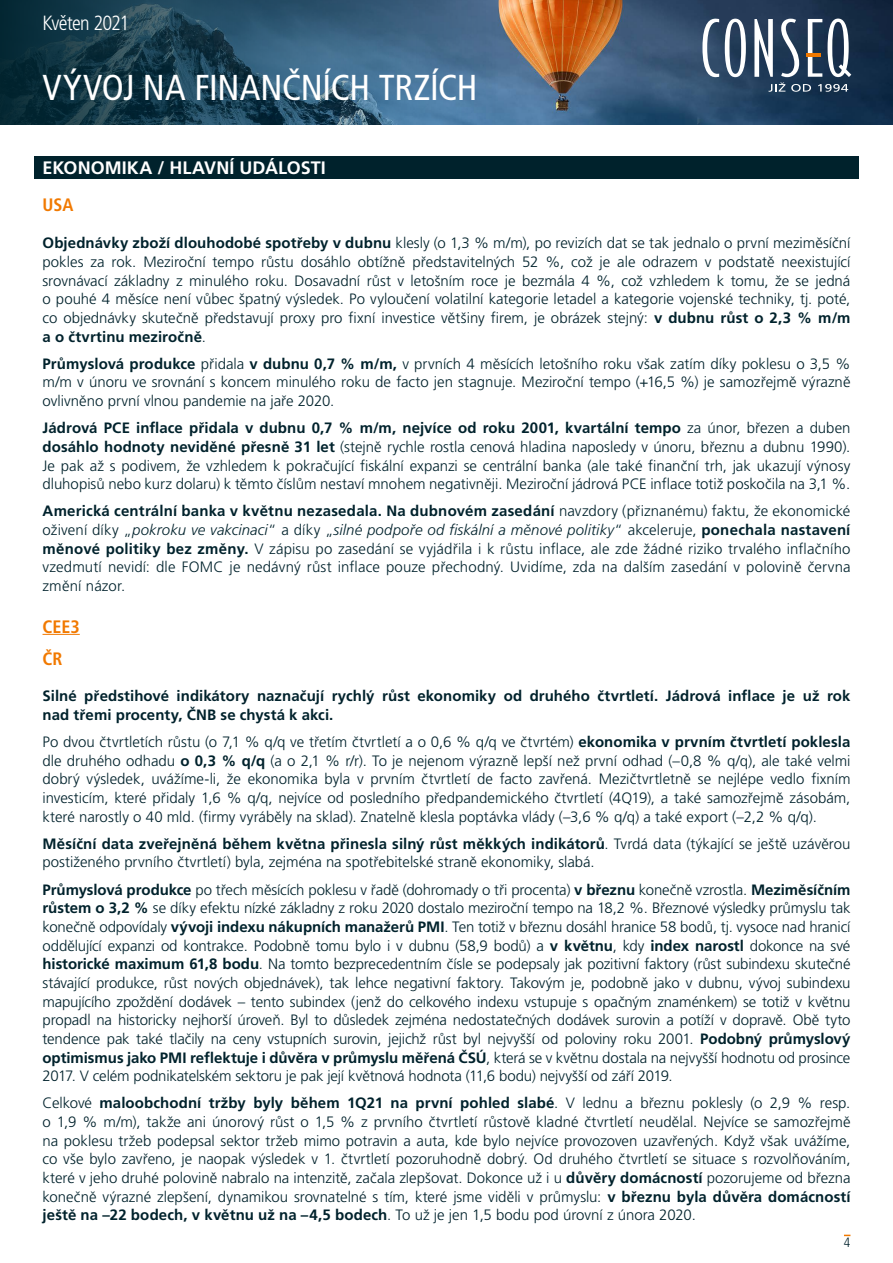
<style>
.page{position:relative;width:893px;height:1263px;background:#fff}
.page>*{position:absolute;margin:0;border:0;box-sizing:border-box;transform-origin:0 0}
.t1{font:condensed 36px "Frutiger LT Pro";letter-spacing:-.01em;color:#fff}
.t2{font:300 condensed 20.55px "Frutiger LT Pro";letter-spacing:-.04em;color:#fff}
.t3{font:700 18px "Frutiger LT Pro";color:#fff}
.t4{font:700 condensed 18px/32.8px "Frutiger LT Pro";letter-spacing:-.005em;color:#f17900}
.t5{font:300 15px/18.6px "Frutiger LT Pro";color:#00222c;text-align:justify}
.t6{font:700 15px/18.6px "Frutiger LT Pro";letter-spacing:.005em;color:#00222c}
.t7{font:300 condensed 13.5px "Frutiger LT Pro";color:#00222c}
.s1{font-weight:700}
.s2{font-style:italic}
</style>
<div class="page">
<img style="left:496px;top:0;width:397px;height:124px">
<svg style="left:0;top:0;width:496px;height:124px;background:#294f67"></svg>
<svg style="left:702px;top:19px;width:17px;height:58px"></svg>
<svg style="left:725px;top:19px;width:21px;height:58px"></svg>
<svg style="left:754px;top:19px;width:97px;height:73px"></svg>
<hr style="left:43px;top:634px;width:37px;height:1px;background:#f17900">
<div style="left:34px;top:157px;width:825px;height:22px;background:#00222c"></div>
<h2 class="t2" style="left:43px;top:11px;width:88px">Květen 2021</h2>
<h1 class="t1" style="left:43px;top:67px;width:436px">VÝVOJ NA FINANČNÍCH TRZÍCH</h1>
<p class="t3" style="left:43px;top:157px;width:285px">EKONOMIKA / HLAVNÍ UDÁLOSTI</p>
<p class="t4" style="left:43px;top:188px;width:32px">USA</p>
<p class="t5" style="left:43px;top:234px;width:809px"><span class="s1">Objednávky zboží dlouhodobé spotřeby v dubnu</span> klesly (o 1,3 % m/m), po revizích dat se tak jednalo o první meziměsíční pokles za rok. Meziroční tempo růstu dosáhlo obtížně představitelných 52 %, což je ale odrazem v podstatě neexistující srovnávací základny z minulého roku. Dosavadní růst v letošním roce je bezmála 4 %, což vzhledem k tomu, že se jedná o pouhé 4 měsíce není vůbec špatný výsledek. Po vyloučení volatilní kategorie letadel a kategorie vojenské techniky, tj. poté, co objednávky skutečně představují proxy pro fixní investice většiny firem, je obrázek stejný: <span class="s1">v dubnu růst o 2,3 % m/m a o čtvrtinu meziročně</span>.</p>
<p class="t5" style="left:43px;top:354px;width:809px"><span class="s1">Průmyslová produkce</span> přidala <span class="s1">v dubnu 0,7 % m/m,</span> v prvních 4 měsících letošního roku však zatím díky poklesu o 3,5 % m/m v únoru ve srovnání s koncem minulého roku de facto jen stagnuje. Meziroční tempo (+16,5 %) je samozřejmě výrazně ovlivněno první vlnou pandemie na jaře 2020.</p>
<p class="t5" style="left:43px;top:419px;width:809px"><span class="s1">Jádrová PCE inflace přidala v dubnu 0,7 % m/m, nejvíce od roku 2001, kvartální tempo</span> za únor, březen a duben <span class="s1">dosáhlo hodnoty neviděné přesně 31 let</span> (stejně rychle rostla cenová hladina naposledy v únoru, březnu a dubnu 1990).<br>Je pak až s podivem, že vzhledem k pokračující fiskální expanzi se centrální banka (ale také finanční trh, jak ukazují výnosy dluhopisů nebo kurz dolaru) k těmto číslům nestaví mnohem negativněji. Meziroční jádrová PCE inflace totiž poskočila na 3,1 %.</p>
<p class="t5" style="left:43px;top:502px;width:809px"><span class="s1">Americká centrální banka v květnu nezasedala. Na dubnovém zasedání</span> navzdory (přiznanému) faktu, že ekonomické oživení díky „<span class="s2">pokroku ve vakcinaci</span>“ a díky „<span class="s2">silné podpoře od fiskální a měnové politiky</span>“ akceleruje, <span class="s1">ponechala nastavení měnové politiky bez změny.</span> V zápisu po zasedání se vyjádřila i k růstu inflace, ale zde žádné riziko trvalého inflačního vzedmutí nevidí: dle FOMC je nedávný růst inflace pouze přechodný. Uvidíme, zda na dalším zasedání v polovině června změní názor.</p>
<p class="t4" style="left:43px;top:610px;width:39px">CEE3<br>ČR</p>
<p class="t6" style="left:43px;top:687px;width:809px">Silné předstihové indikátory naznačují rychlý růst ekonomiky od druhého čtvrtletí. Jádrová inflace je už rok nad třemi procenty, ČNB se chystá k akci.</p>
<p class="t5" style="left:43px;top:733px;width:809px">Po dvou čtvrtletích růstu (o 7,1 % q/q ve třetím čtvrtletí a o 0,6 % q/q ve čtvrtém) <span class="s1">ekonomika v prvním čtvrtletí poklesla </span>dle druhého odhadu <span class="s1">o 0,3 % q/q</span> (a o 2,1 % r/r). To je nejenom výrazně lepší než první odhad (–0,8 % q/q), ale také velmi dobrý výsledek, uvážíme-li, že ekonomika byla v prvním čtvrtletí de facto zavřená. Mezičtvrtletně se nejlépe vedlo fixním investicím, které přidaly 1,6 % q/q, nejvíce od posledního předpandemického čtvrtletí (4Q19), a také samozřejmě zásobám, které narostly o 40 mld. (firmy vyráběly na sklad). Znatelně klesla poptávka vlády (–3,6 % q/q) a také export (–2,2 % q/q).</p>
<p class="t5" style="left:43px;top:834px;width:809px"><span class="s1">Měsíční data zveřejněná během května přinesla silný růst měkkých indikátorů</span>. Tvrdá data (týkající se ještě uzávěrou postiženého prvního čtvrtletí) byla, zejména na spotřebitelské straně ekonomiky, slabá.</p>
<p class="t5" style="left:43px;top:880px;width:809px"><span class="s1">Průmyslová produkce</span> po třech měsících poklesu v řadě (dohromady o tři procenta) <span class="s1">v březnu</span> konečně vzrostla. <span class="s1">Meziměsíčním růstem o 3,2 %</span> se díky efektu nízké základny z roku 2020 dostalo meziroční tempo na 18,2 %. Březnové výsledky průmyslu tak konečně odpovídaly <span class="s1">vývoji indexu nákupních manažerů PMI</span>. Ten totiž v březnu dosáhl hranice 58 bodů, tj. vysoce nad hranicí oddělující expanzi od kontrakce. Podobně tomu bylo i v dubnu (58,9 bodů) a <span class="s1">v květnu</span>, kdy <span class="s1">index narostl</span> dokonce na své <span class="s1">historické maximum 61,8 bodu</span>. Na tomto bezprecedentním čísle se podepsaly jak pozitivní faktory (růst subindexu skutečné stávající produkce, růst nových objednávek), tak lehce negativní faktory. Takovým je, podobně jako v dubnu, vývoj subindexu mapujícího zpoždění dodávek – tento subindex (jenž do celkového indexu vstupuje s opačným znaménkem) se totiž v květnu propadl na historicky nejhorší úroveň. Byl to důsledek zejména nedostatečných dodávek surovin a potíží v dopravě. Obě tyto tendence pak také tlačily na ceny vstupních surovin, jejichž růst byl nejvyšší od poloviny roku 2001. <span class="s1">Podobný průmyslový optimismus jako PMI reflektuje i důvěra v průmyslu měřená ČSÚ</span>, která se v květnu dostala na nejvyšší hodnotu od prosince 2017. V celém podnikatelském sektoru je pak její květnová hodnota (11,6 bodu) nejvyšší od září 2019.</p>
<p class="t5" style="left:43px;top:1094px;width:809px">Celkové <span class="s1">maloobchodní tržby byly během 1Q21 na první pohled slabé</span>. V lednu a březnu poklesly (o 2,9 % resp. o 1,9 % m/m), takže ani únorový růst o 1,5 % z prvního čtvrtletí růstově kladné čtvrtletí neudělal. Nejvíce se samozřejmě na poklesu tržeb podepsal sektor tržeb mimo potravin a auta, kde bylo nejvíce provozoven uzavřených. Když však uvážíme, co vše bylo zavřeno, je naopak výsledek v 1. čtvrtletí pozoruhodně dobrý. Od druhého čtvrtletí se situace s rozvolňováním, které v jeho druhé polovině nabralo na intenzitě, začala zlepšovat. Dokonce už i u <span class="s1">důvěry domácností</span> pozorujeme od března konečně výrazné zlepšení, dynamikou srovnatelné s tím, které jsme viděli v průmyslu: <span class="s1">v březnu byla důvěra domácností ještě na –22 bodech, v květnu už na –4,5 bodech</span>. To už je jen 1,5 bodu pod úrovní z února 2020.</p>
<p class="t7" style="left:844px;top:1234px;width:8px">4</p>
</div>
